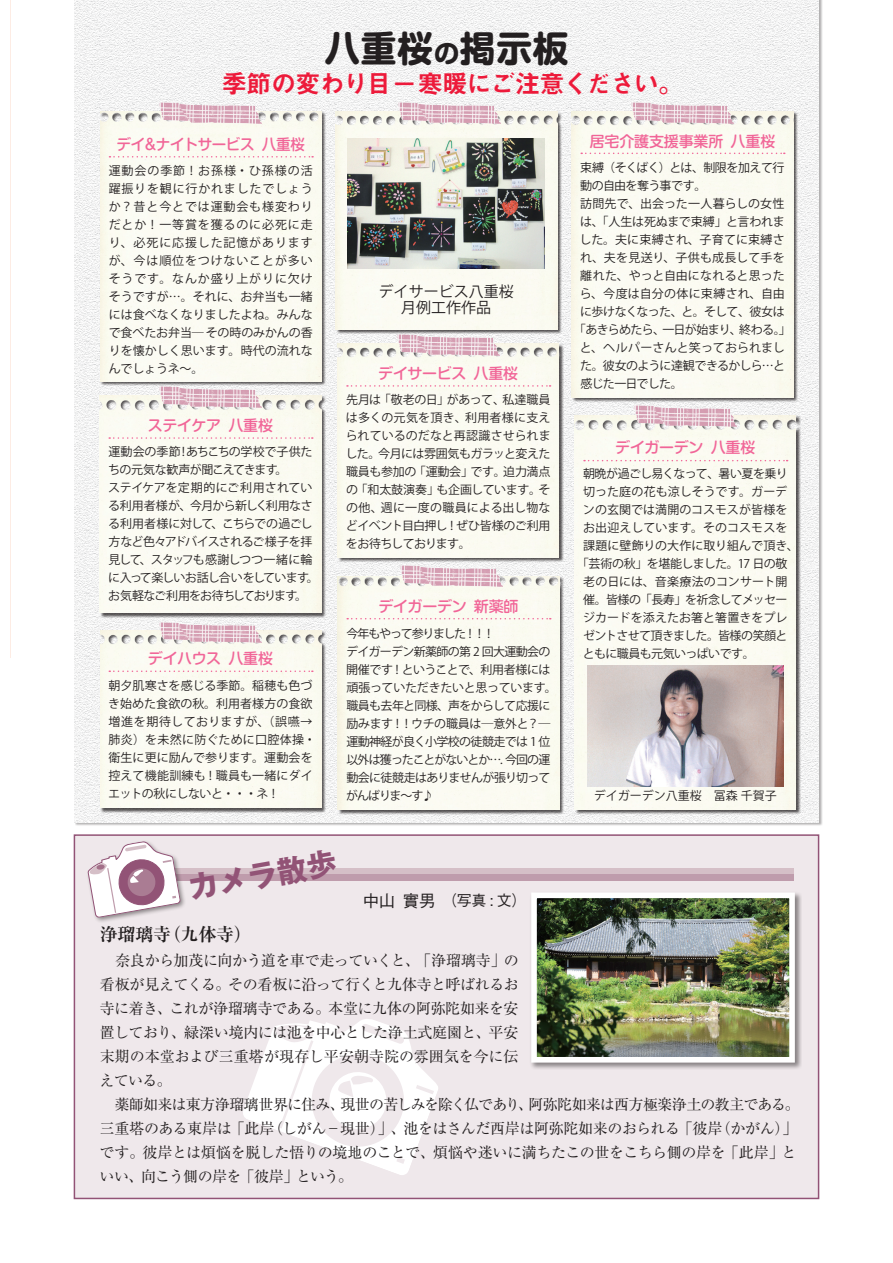
<style>
.page{position:relative;width:893px;height:1263px;background:#fff}
.page>*{position:absolute;margin:0;border:0;box-sizing:border-box;transform-origin:0 0}
.t1{font:700 35.7px "Shin M Go Pro";letter-spacing:.025em;color:#231f20}
.t2{font:700 30px "Gothic MB101 Pr 5";color:#925376}
.t3{font:25.2px "Midashi Go Pr 5 MB31";letter-spacing:-.04em;color:#ed1a3a}
.t4{font:700 18px "Ryumin Pr 5";letter-spacing:-.01em;color:#231f20}
.t5{font:15px/24px "Ryumin Pr 5";letter-spacing:-.03em;color:#231f20}
.t6{font:500 15px "Shin M Go Pro";letter-spacing:-.015em;color:#f16698}
.t7{font:15px/16.5px "Koz Go Pro";color:#231f20;text-align:center}
.t8{font:500 15px "Gothic BBB Pr 5";color:#231f20}
.t9{font:12px/18px "Koz Go Pro";letter-spacing:-.02em;color:#231f20;text-align:justify}
.t10{font:12px/18px "Koz Go Pro";letter-spacing:-.055em;color:#231f20}
.t11{font:12px/18px "Koz Go Pro";letter-spacing:.01em;color:#231f20}
.t12{font:12px/18px "Koz Go Pro";letter-spacing:-.045em;color:#231f20}
.t13{font:12px "Koz Go Pro";letter-spacing:.005em;color:#231f20}
.t14{font:12px "Koz Go Pro";letter-spacing:-.05em;color:#231f20}
.t15{font:12px "Koz Go Pro";letter-spacing:-.04em;color:#231f20}
.t16{font:12px "Koz Go Pro";letter-spacing:.02em;color:#231f20}
.t17{font:12px "Koz Go Pro";letter-spacing:-.06em;color:#231f20}
.t18{font:12px "Koz Go Pro";letter-spacing:.015em;color:#231f20}
.t19{font:12px "Koz Go Pro";color:#231f20}
.t20{font:12px "Koz Go Pro";letter-spacing:-.065em;color:#231f20}
.s1{font-size:25.2px}
.s2{font-size:16.5px}
</style>
<div class="page">
<img style="left:74px;top:0;width:745px;height:822px">
<div style="left:74px;top:834px;width:745px;height:365px;background:#efe8eb;border:2px solid #925376"></div>
<div style="left:100px;top:868px;width:693px;height:7px;background:#d5bfc7"></div>
<div style="left:100px;top:875px;width:693px;height:6px;background:#bf9cac"></div>
<svg style="left:243px;top:1019px;width:195px;height:156px"></svg>
<div style="left:86px;top:839px;width:101px;height:85px;background:#231f20;opacity:.5"></div>
<svg style="left:86px;top:841px;width:95px;height:77px"></svg>
<div style="left:529px;top:891px;width:273px;height:179px;background:#231f20;opacity:.5"></div>
<img style="left:538px;top:899px;width:250px;height:156px">
<div style="left:531px;top:892px;width:264px;height:170px;border:6px solid #fff"></div>
<div style="left:100px;top:111px;width:226px;height:275px;background:#231f20;opacity:.75"></div>
<div style="left:100px;top:111px;width:221px;height:270px;background:#fbfbf2"></div>
<img style="left:160px;top:103px;width:102px;height:20px">
<svg style="left:109px;top:156px;width:204px;height:2px"></svg>
<div style="left:572px;top:111px;width:226px;height:292px;background:#231f20;opacity:.75"></div>
<div style="left:572px;top:111px;width:221px;height:287px;background:#fbfbf2"></div>
<img style="left:631px;top:103px;width:103px;height:20px">
<svg style="left:581px;top:153px;width:204px;height:1px"></svg>
<div style="left:100px;top:630px;width:226px;height:183px;background:#231f20;opacity:.75"></div>
<div style="left:100px;top:630px;width:221px;height:178px;background:#fbfbf2"></div>
<img style="left:159px;top:622px;width:103px;height:21px">
<svg style="left:109px;top:670px;width:204px;height:2px"></svg>
<div style="left:336px;top:112px;width:226px;height:222px;background:#231f20;opacity:.75"></div>
<div style="left:336px;top:112px;width:221px;height:217px;background:#fbfbf1"></div>
<img style="left:398px;top:103px;width:102px;height:20px">
<div style="left:338px;top:344px;width:226px;height:219px;background:#231f20;opacity:.75"></div>
<div style="left:338px;top:344px;width:221px;height:214px;background:#fbfbf2"></div>
<svg style="left:347px;top:385px;width:204px;height:2px"></svg>
<img style="left:397px;top:334px;width:102px;height:21px">
<div style="left:338px;top:576px;width:226px;height:238px;background:#231f20;opacity:.75"></div>
<div style="left:338px;top:576px;width:221px;height:233px;background:#fbfbf2"></div>
<svg style="left:347px;top:618px;width:204px;height:1px"></svg>
<img style="left:400px;top:566px;width:102px;height:20px">
<div style="left:100px;top:395px;width:226px;height:223px;background:#231f20;opacity:.75"></div>
<div style="left:100px;top:395px;width:221px;height:218px;background:#fbfbf2"></div>
<svg style="left:109px;top:437px;width:204px;height:2px"></svg>
<img style="left:159px;top:386px;width:103px;height:21px">
<img style="left:347px;top:138px;width:197px;height:131px">
<div style="left:575px;top:415px;width:226px;height:399px;background:#231f20;opacity:.75"></div>
<div style="left:575px;top:415px;width:221px;height:394px;background:#fbfbf2"></div>
<img style="left:634px;top:406px;width:102px;height:20px">
<svg style="left:584px;top:460px;width:204px;height:1px"></svg>
<img style="left:587px;top:665px;width:197px;height:121px">
<h1 class="t1" style="left:324px;top:19px;width:246px">八重桜<span class="s1">の</span>掲示板</h1>
<h3 class="t3" style="left:222px;top:63px;width:463px">季節の変わり目－寒暖にご注意ください。</h3>
<p class="t6" style="left:116px;top:132px;width:190px">デイ&amp;ナイトサービス 八重桜</p>
<p class="t9" style="left:109px;top:162px;width:206px">運動会の季節！お孫様・ひ孫様の活躍振りを観に行かれましたでしょうか？昔と今とでは運動会も様変わりだとか！一等賞を獲るのに必死に走り、必死に応援した記憶がありますが、今は順位をつけないことが多いそうです。なんか盛り上がりに欠けそうですが…。それに、お弁当も一緒には食べなくなりましたよね。みんなで食べたお弁当― その時のみかんの香りを懐かしく思います。時代の流れなんでしょうネ～。</p>
<p class="t6" style="left:148px;top:413px;width:127px">ステイケア 八重桜</p>
<p class="t12" style="left:108px;top:443px;width:212px">運動会の季節！あちこちの学校で子供たちの元気な歓声が聞こえてきます。<br>ステイケアを定期的にご利用されている利用者様が、今月から新しく利用なさる利用者様に対して、こちらでの過ごし方など色々アドバイスされるご様子を拝見して、スタッフも感謝しつつ一緒に輪に入って楽しいお話し合いをしています。お気軽なご利用をお待ちしております。</p>
<p class="t6" style="left:148px;top:647px;width:127px">デイハウス 八重桜</p>
<p class="t11" style="left:108px;top:676px;width:209px">朝夕肌寒さを感じる季節。稲穂も色づき始めた食欲の秋。利用者様方の食欲増進を期待しておりますが、（誤嚥→肺炎）を未然に防ぐために口腔体操・衛生に更に励んで参ります。運動会を控えて機能訓練も！職員も一緒にダイエットの秋にしないと・・・ネ！</p>
<p class="t7" style="left:379px;top:283px;width:136px">デイサービス八重桜月例工作作品</p>
<p class="t6" style="left:378px;top:361px;width:142px">デイサービス 八重桜</p>
<p class="t9" style="left:345px;top:391px;width:207px">先月は「敬老の日」があって、私達職員は多くの元気を頂き、利用者様に支えられているのだなと再認識させられました。今月には雰囲気もガラッと変えた職員も参加の「運動会」です。迫力満点の「和太鼓演奏」も企画しています。その他、週に一度の職員による出し物などイベント目白押し！ぜひ皆様のご利用をお待ちしております。</p>
<p class="t6" style="left:378px;top:594px;width:142px">デイガーデン新薬師</p>
<p class="t10" style="left:346px;top:625px;width:212px">今年もやって参りました！！！<br>デイガーデン新薬師の第 2 回大運動会の開催です！ということで、利用者様には頑張っていただきたいと思っています。職員も去年と同様、声をからして応援に励みます！！ウチの職員は―意外と？―運動神経が良く小学校の徒競走では 1 位以外は獲ったことがないとか…. 今回の運動会に徒競走はありませんが張り切ってがんばりま～す♪</p>
<h2 class="t2" style="left:184px;top:863px;width:152px;rotate:-10deg">カメラ散歩</h2>
<p class="t8" style="left:363px;top:889px;width:165px"><span class="s2">中山 實男</span>　（写真 : 文）</p>
<p class="t6" style="left:590px;top:129px;width:187px">居宅介護支援事業所 八重桜</p>
<p class="t14" style="left:580px;top:160px;width:206px">束縛（そくばく）とは、制限を加えて行</p>
<p class="t10" style="left:580px;top:177px;width:139px">動の自由を奪う事です。　</p>
<p class="t11" style="left:580px;top:195px;width:206px">訪問先で、出会った一人暮らしの女性</p>
<p class="t9" style="left:580px;top:213px;width:206px">は、「人生は死ぬまで束縛」と言われま</p>
<p class="t18" style="left:580px;top:232px;width:207px">した。夫に束縛され、子育てに束縛さ</p>
<p class="t16" style="left:580px;top:250px;width:206px">れ、夫を見送り、子供も成長して手を</p>
<p class="t13" style="left:580px;top:268px;width:206px">離れた、やっと自由になれると思った</p>
<p class="t16" style="left:580px;top:286px;width:206px">ら、今度は自分の体に束縛され、自由</p>
<p class="t15" style="left:580px;top:304px;width:206px">に歩けなくなった、と。そして、彼女は</p>
<p class="t17" style="left:574px;top:322px;width:218px">「あきらめたら、一日が始まり、終わる。」</p>
<p class="t13" style="left:580px;top:340px;width:206px">と、ヘルパーさんと笑っておられまし</p>
<p class="t10" style="left:580px;top:357px;width:206px">た。彼女のように達観できるかしら…と</p>
<p class="t20" style="left:580px;top:376px;width:104px">感じた一日でした。</p>
<p class="t6" style="left:615px;top:435px;width:142px">デイガーデン 八重桜</p>
<p class="t14" style="left:583px;top:466px;width:206px">朝晩が過ごし易くなって、暑い夏を乗り</p>
<p class="t11" style="left:583px;top:483px;width:206px">切った庭の花も涼しそうです。ガーデ</p>
<p class="t13" style="left:583px;top:502px;width:206px">ンの玄関では満開のコスモスが皆様を</p>
<p class="t11" style="left:583px;top:519px;width:206px">お出迎えしています。そのコスモスを</p>
<p class="t13" style="left:583px;top:538px;width:217px">課題に壁飾りの大作に取り組んで頂き、</p>
<p class="t15" style="left:577px;top:556px;width:212px">「芸術の秋」を堪能しました。17 日の敬</p>
<p class="t11" style="left:583px;top:573px;width:206px">老の日には、音楽療法のコンサート開</p>
<p class="t10" style="left:583px;top:591px;width:206px">催。皆様の「長寿」を祈念してメッセー</p>
<p class="t13" style="left:583px;top:610px;width:206px">ジカードを添えたお箸と箸置きをプレ</p>
<p class="t14" style="left:583px;top:628px;width:206px">ゼントさせて頂きました。皆様の笑顔と</p>
<p class="t12" style="left:583px;top:645px;width:173px">ともに職員も元気いっぱいです。</p>
<p class="t19" style="left:594px;top:788px;width:184px">デイガーデン八重桜　冨森 千賀子</p>
<h3 class="t4" style="left:100px;top:920px;width:154px">浄瑠璃寺（九体寺）</h3>
<p class="t5" style="left:99px;top:948px;width:702px">　奈良から加茂に向かう道を車で走っていくと、「浄瑠璃寺」の<br>看板が見えてくる。その看板に沿って行くと九体寺と呼ばれるお<br>寺に着き、これが浄瑠璃寺である。本堂に九体の阿弥陀如来を安<br>置しており、緑深い境内には池を中心とした浄土式庭園と、平安<br>末期の本堂および三重塔が現存し平安朝寺院の雰囲気を今に伝<br>えている。<br>　薬師如来は東方浄瑠璃世界に住み、現世の苦しみを除く仏であり、阿弥陀如来は西方極楽浄土の教主である。三重塔のある東岸は「此岸（しがん－現世）」、池をはさんだ西岸は阿弥陀如来のおられる「彼岸（かがん）」です。彼岸とは煩悩を脱した悟りの境地のことで、煩悩や迷いに満ちたこの世をこちら側の岸を「此岸」といい、向こう側の岸を「彼岸」という。</p>
</div>
